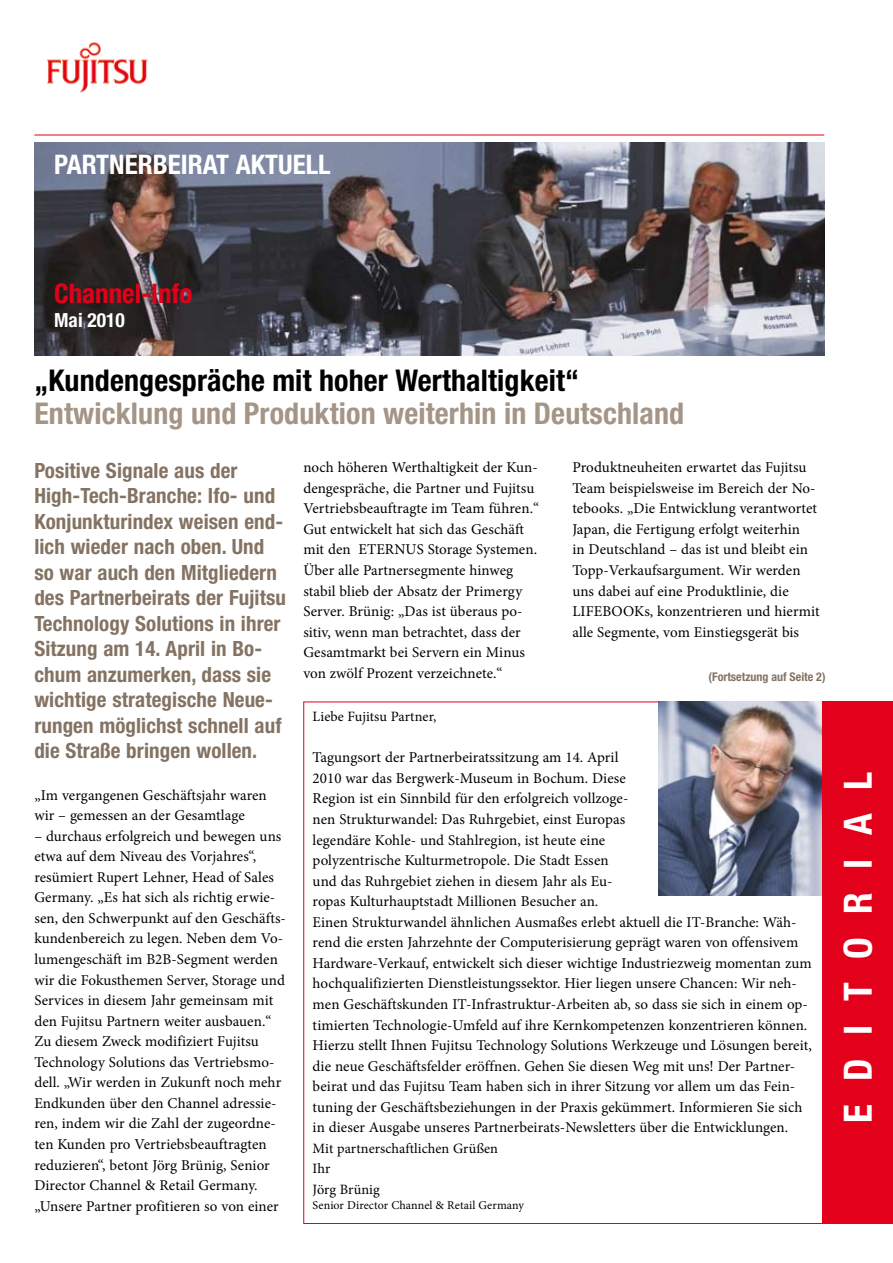
<style>
.page{position:relative;width:893px;height:1263px;background:#fff}
.page>*{position:absolute;margin:0;border:0;box-sizing:border-box;transform-origin:0 0}
.t1{font:700 condensed 39px "Helvetica Neue LT Pro";letter-spacing:.6em;color:#fff}
.t2{font:700 condensed 30px "Helvetica Neue LT Pro";letter-spacing:.005em;color:#a49587}
.t3{font:700 condensed 30px "Helvetica Neue LT Pro";letter-spacing:.005em;color:#000}
.t4{font:700 condensed 27px "Helvetica Neue LT Pro";color:#fff}
.t5{font:700 condensed 27px "Helvetica Neue LT Pro";color:#e2001a}
.t6{font:700 condensed 21px/25.5px "Helvetica Neue LT Pro";letter-spacing:.005em;color:#847363}
.t7{font:700 condensed 19.5px "Helvetica Neue LT Pro";color:#fff}
.t8{font:15px/20.5px "Minion Pro";letter-spacing:.005em;color:#000}
.t9{font:14.25px/20.5px "Minion Pro";letter-spacing:.005em;color:#000}
.t10{font:12px "Minion Pro";letter-spacing:.005em;color:#000}
.t11{font:700 condensed 12px "Helvetica Neue LT Pro";color:#847363}
</style>
<div class="page">
<img style="left:34px;top:142px;width:790px;height:213px">
<img style="left:658px;top:702px;width:164px;height:193px">
<img style="left:47px;top:42px;width:101px;height:51px">
<hr style="left:34px;top:135px;width:790px;height:1px;background:#e2001a">
<div style="left:822px;top:701px;width:71px;height:523px;background:#e2001a"></div>
<h3 class="t4" style="left:54px;top:148px;width:278px">PARTNERBEIRAT AKTUELL</h3>
<h3 class="t5" style="left:54px;top:277px;width:140px">Channel-Info</h3>
<h3 class="t7" style="left:54px;top:308px;width:72px">Mai 2010</h3>
<h2 class="t3" style="left:34px;top:363px;width:546px">„Kundengespräche mit hoher Werthaltigkeit“</h2>
<h2 class="t2" style="left:34px;top:396px;width:651px">Entwicklung und Produktion weiterhin in Deutschland</h2>
<p class="t6" style="left:34px;top:457px;width:253px">Positive Signale aus der<br>High-Tech-Branche: Ifo- und<br>Konjunkturindex weisen end&shy;lich wieder nach oben. Und so war auch den Mitgliedern des Partnerbeirats der Fujitsu<br>Technology Solutions in ihrer<br>Sitzung am 14. April in Bo&shy;chum anzumerken, dass sie wichtige strategische Neue&shy;rungen möglichst schnell auf die Straße bringen wollen.</p>
<p class="t8" style="left:34px;top:784px;width:234px">„Im vergangenen Geschäftsjahr waren wir – gemessen an der Gesamtlage</p>
<p class="t8" style="left:34px;top:826px;width:253px">– durchaus erfolgreich und bewegen uns etwa auf dem Niveau des Vorjahres“, resümiert Rupert Lehner, Head of Sales Germany. „Es hat sich als richtig erwie&shy;sen, den Schwerpunkt auf den Geschäfts&shy;kundenbereich zu legen. Neben dem Vo&shy;lumengeschäft im B2B-Segment werden wir die Fokusthemen Server, Storage und Services in diesem Jahr gemeinsam mit den Fujitsu Partnern weiter ausbauen.“ Zu diesem Zweck modifiziert Fujitsu Technology Solutions das Vertriebsmo&shy;dell. „Wir werden in Zukunft noch mehr Endkunden über den Channel adressie&shy;ren, indem wir die Zahl der zugeordne&shy;ten Kunden pro Vertriebsbeauftragten reduzieren“, betont Jörg Brünig, Senior Director Channel &amp; Retail Germany. „Unsere Partner profitieren so von einer</p>
<p class="t8" style="left:303px;top:457px;width:237px">noch höheren Werthaltigkeit der Kun&shy;dengespräche, die Partner und Fujitsu Vertriebsbeauftragte im Team führen.“ Gut entwickelt hat sich das Geschäft mit den ETERNUS Storage Systemen.<br>Über alle Partnersegmente hinweg stabil blieb der Absatz der Primergy Server. Brünig: „Das ist überaus po&shy;sitiv, wenn man betrachtet, dass der Gesamtmarkt bei Servern ein Minus von zwölf Prozent verzeichnete.“</p>
<p class="t8" style="left:572px;top:457px;width:249px">Produktneuheiten erwartet das Fujitsu Team beispielsweise im Bereich der No&shy;tebooks. „Die Entwicklung verantwortet Japan, die Fertigung erfolgt weiterhin<br>in Deutschland – das ist und bleibt ein Topp-Verkaufsargument. Wir werden uns dabei auf eine Produktlinie, die LIFEBOOKs, konzentrieren und hiermit alle Segmente, vom Einstiegsgerät bis</p>
<p class="t11" style="left:709px;top:669px;width:119px">(Fortsetzung auf Seite 2)</p>
<p class="t9" style="left:313px;top:706px;width:125px">Liebe Fujitsu Partner,</p>
<p class="t8" style="left:313px;top:747px;width:501px">Tagungsort der Partnerbeiratssitzung am 14. April<br>2010 war das Bergwerk-Museum in Bochum. Diese<br>Region ist ein Sinnbild für den erfolgreich vollzoge-<br>nen Strukturwandel: Das Ruhrgebiet, einst Europas<br>legendäre Kohle- und Stahlregion, ist heute eine<br>polyzentrische Kulturmetropole. Die Stadt Essen<br>und das Ruhrgebiet ziehen in diesem Jahr als Eu-<br>ropas Kulturhauptstadt Millionen Besucher an.<br>Einen Strukturwandel ähnlichen Ausmaßes erlebt aktuell die IT-Branche: Wäh&shy;rend die ersten Jahrzehnte der Computerisierung geprägt waren von offensivem Hardware-Verkauf, entwickelt sich dieser wichtige Industriezweig momentan zum hochqualifizierten Dienstleistungssektor. Hier liegen unsere Chancen: Wir neh&shy;men Geschäftskunden IT-Infrastruktur-Arbeiten ab, so dass sie sich in einem op&shy;timierten Technologie-Umfeld auf ihre Kernkompetenzen konzentrieren können.<br>Hierzu stellt Ihnen Fujitsu Technology Solutions Werkzeuge und Lösungen bereit, die neue Geschäftsfelder eröffnen. Gehen Sie diesen Weg mit uns! Der Partner&shy;beirat und das Fujitsu Team haben sich in ihrer Sitzung vor allem um das Fein&shy;tuning der Geschäftsbeziehungen in der Praxis gekümmert. Informieren Sie sich in dieser Ausgabe unseres Partnerbeirats-Newsletters über die Entwicklungen.</p>
<p class="t9" style="left:313px;top:1138px;width:187px">Mit partnerschaftlichen Grüßen<br>Ihr<br>Jörg Brünig</p>
<p class="t10" style="left:313px;top:1197px;width:213px">Senior Director Channel &amp; Retail Germany</p>
<h1 class="t1" style="left:834px;top:1123px;width:352px;rotate:-90deg">EDITORIAL</h1>
</div>
